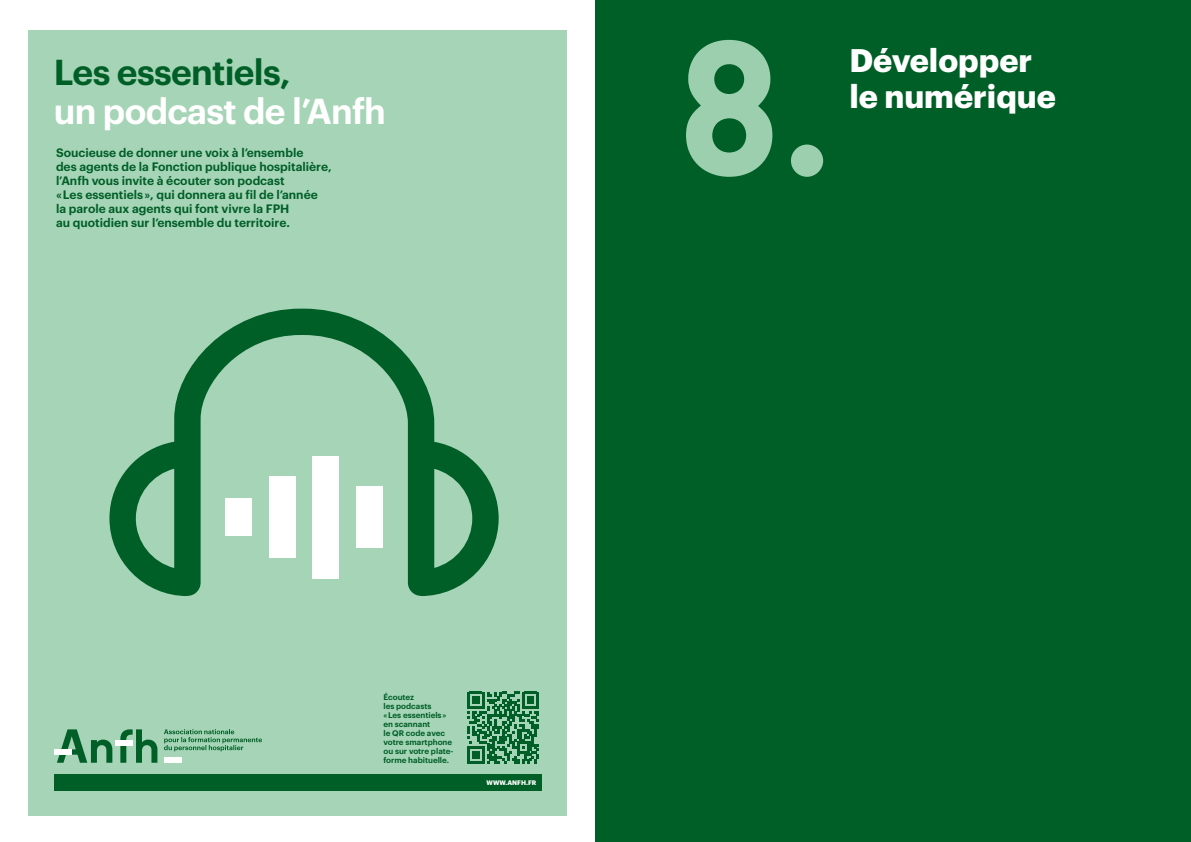
<style>
.page{position:relative;width:1191px;height:842px;background:#fff}
.page>*{position:absolute;margin:0;border:0;box-sizing:border-box;transform-origin:0 0}
.t1{font:199px "Kerabeta";color:#9bcfae}
.t2{font:600 35.3px "Graphik";letter-spacing:-.02em;color:#fff}
.t3{font:600 35.3px "Graphik";letter-spacing:-.02em;color:#005f27}
.t4{font:700 32px/36px "Graphik";color:#fff}
.t5{font:600 12px/14px "Graphik";color:#005f27}
.t6{font:600 8px/9px "Graphik";color:#005f27}
.t7{font:700 6.4px "Graphik";letter-spacing:.005em;color:#fff}
</style>
<div class="page">
<div style="left:28px;top:31px;width:539px;height:785px;background:#a6d4b7"></div>
<svg style="left:57px;top:729px;width:55px;height:34px"></svg>
<svg style="left:120px;top:729px;width:37px;height:34px"></svg>
<div style="left:115px;top:740px;width:18px;height:5px;background:#fff"></div>
<div style="left:164px;top:757px;width:18px;height:6px;background:#fff"></div>
<div style="left:54px;top:749px;width:18px;height:6px;background:#fff"></div>
<svg style="left:164px;top:729px;width:98px;height:22px"></svg>
<div style="left:54px;top:774px;width:487px;height:16px;background:#005f27"></div>
<svg style="left:109px;top:309px;width:390px;height:287px"></svg>
<div style="left:226px;top:498px;width:26px;height:38px;background:#fff"></div>
<div style="left:269px;top:476px;width:26px;height:82px;background:#fff"></div>
<div style="left:312px;top:456px;width:27px;height:122px;background:#fff"></div>
<div style="left:356px;top:486px;width:26px;height:62px;background:#fff"></div>
<svg style="left:467px;top:691px;width:72px;height:73px"></svg>
<div style="left:595px;top:0;width:596px;height:842px;background:#005f27"></div>
<h2 class="t3" style="left:54px;top:46px;width:238px">Les essentiels,</h2>
<h2 class="t2" style="left:54px;top:84px;width:333px">un podcast de l’Anfh</h2>
<p class="t5" style="left:56px;top:144px;width:277px">Soucieuse de donner une voix à l’ensemble<br>des agents de la Fonction publique hospitalière, l’Anfh vous invite à écouter son podcast<br>« Les essentiels », qui donnera au fil de l’année<br>la parole aux agents qui font vivre la FPH<br>au quotidien sur l’ensemble du territoire.</p>
<h1 class="t1" style="left:674px;top:-9px;width:161px">8.</h1>
<h3 class="t4" style="left:849px;top:40px;width:208px">Développer le numérique</h3>
<p class="t6" style="left:383px;top:692px;width:72px">Écoutez<br>les podcasts<br>« Les essentiels » en scannant<br>le QR code avec votre smartphone ou sur votre plate&shy;forme habituelle.</p>
<p class="t7" style="left:486px;top:777px;width:51px">WWW.ANFH.FR</p>
</div>
